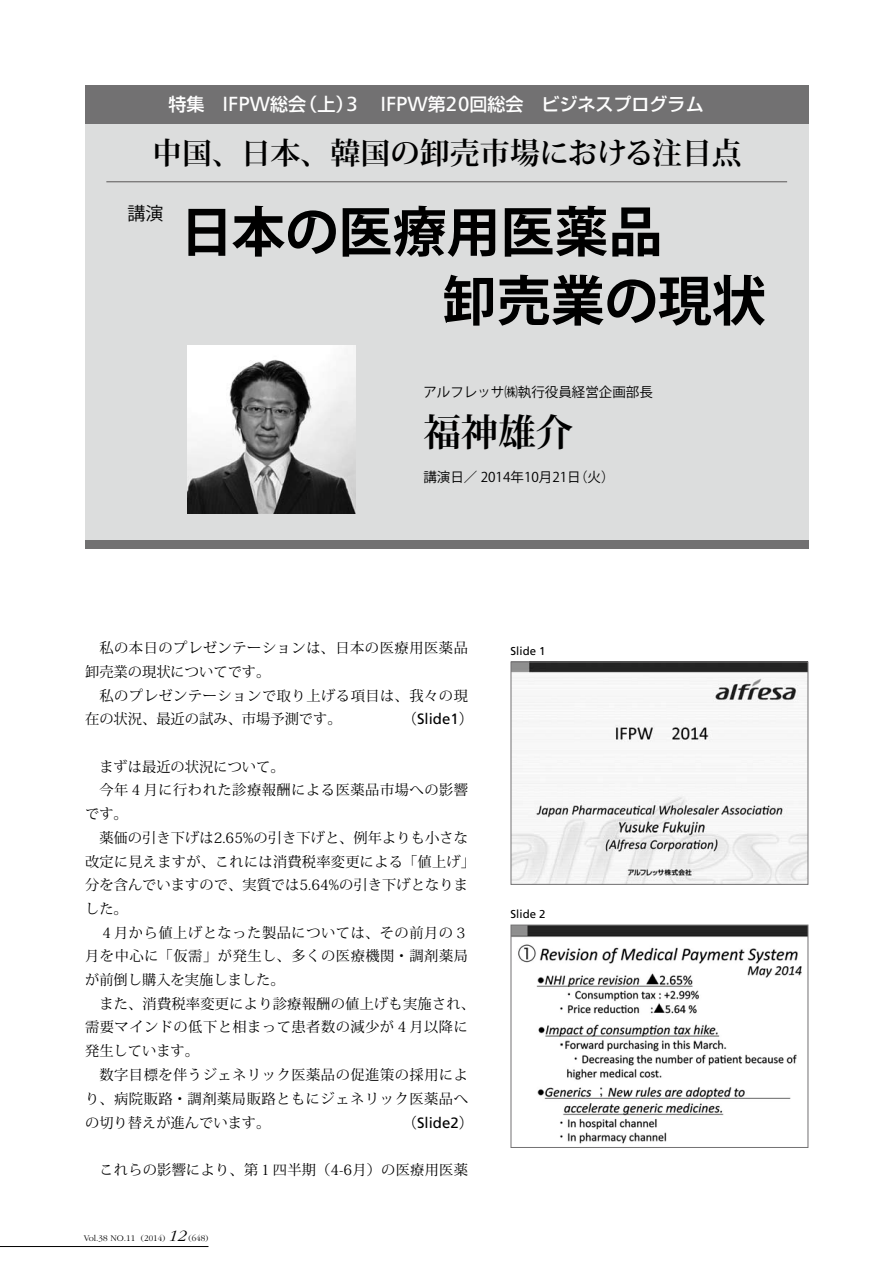
<style>
.page{position:relative;width:885px;height:1263px;background:#fff}
.page>*{position:absolute;margin:0;border:0;box-sizing:border-box;transform-origin:0 0}
.t1{font:700 54px/69px "Koz Go Pro";color:#000}
.t2{font:700 37.5px "Koz Min Pro";color:#000}
.t3{font:700 30px "Koz Min Pro";letter-spacing:-.01em;color:#000}
.t4{font:500 18px "Shin Go Pro";color:#fff}
.t5{font:18px "Koz Go Pro";color:#000}
.t6{font:15px "Frutiger";color:#000}
.t7{font:14.25px/23.7px "Koz Min Pro";letter-spacing:.035em;color:#000}
.t8{font:14.25px "Koz Min Pro";letter-spacing:.015em;color:#000}
.t9{font:14.25px "Koz Min Pro";letter-spacing:.005em;color:#000}
.t10{font:14.25px "Koz Min Pro";color:#000}
.t11{font:13.5px "Koz Go Pro";color:#000}
.t12{font:11.4px "Frutiger";color:#000}
.t13{font:300 9px "Garamond";color:#000}
.s1{font-family:"Frutiger";font-weight:400;font-size:20.4px}
.s2{font-family:"Shin Go Pro";font-weight:300;font-size:14.25px}
.s3{font-style:italic;font-size:16.5px}
</style>
<div class="page">
<div style="left:85px;top:85px;width:723px;height:464px;background:#dcdddd"></div>
<hr style="left:0;top:1246px;width:208px;height:1px;background:#000">
<img style="left:512px;top:663px;width:294px;height:220px">
<div style="left:510px;top:661px;width:298px;height:224px;border:1px solid #727172"></div>
<img style="left:187px;top:345px;width:168px;height:169px">
<div style="left:85px;top:540px;width:723px;height:9px;background:#727172"></div>
<img style="left:512px;top:927px;width:294px;height:217px">
<div style="left:510px;top:925px;width:298px;height:223px;border:1px solid #727172"></div>
<div style="left:85px;top:85px;width:723px;height:38px;background:#727172"></div>
<hr style="left:106px;top:181px;width:681px;height:1px;background:#595757">
<p class="t4" style="left:168px;top:89px;width:536px">特集 <span class="s1">IFPW</span>総会（上）<span class="s1">3 IFPW</span>第<span class="s1">20</span>回総会 ビジネスプログラム</p>
<h3 class="t3" style="left:152px;top:131px;width:591px">中国、日本、韓国の卸売市場における注目点</h3>
<p class="t5" style="left:128px;top:202px;width:55px">講演　</p>
<h1 class="t1" style="left:442px;top:201px;width:324px;text-indent:-263px">日本の医療用医薬品<br>卸売業の現状</h1>
<p class="t11" style="left:423px;top:383px;width:231px">アルフレッサ㈱執行役員経営企画部長</p>
<h2 class="t2" style="left:423px;top:405px;width:151px">福神雄介</h2>
<p class="t11" style="left:423px;top:469px;width:193px">講演日／ 2014年10月21日（火）</p>
<p class="t7" style="left:85px;top:636px;width:384px;text-indent:14px">私の本日のプレゼンテーションは、日本の医療用医薬品卸売業の現状についてです。</p>
<p class="t7" style="left:85px;top:683px;width:384px;text-indent:14px">私のプレゼンテーションで取り上げる項目は、我々の現在の状況、最近の試み、市場予測です。</p>
<p class="t6" style="left:403px;top:710px;width:72px"><span class="s2">（</span>Slide1<span class="s2">）</span></p>
<p class="t10" style="left:99px;top:756px;width:187px">まずは最近の状況について。</p>
<p class="t7" style="left:99px;top:778px;width:370px">今年４月に行われた診療報酬による医薬品市場への影響</p>
<p class="t7" style="left:85px;top:801px;width:44px">です。</p>
<p class="t9" style="left:99px;top:827px;width:370px">薬価の引き下げは2.65%の引き下げと、例年よりも小さな</p>
<p class="t8" style="left:85px;top:851px;width:391px">改定に見えますが、これには消費税率変更による「値上げ」</p>
<p class="t9" style="left:85px;top:875px;width:384px">分を含んでいますので、実質では5.64%の引き下げとなりま</p>
<p class="t7" style="left:85px;top:896px;width:44px">した。</p>
<p class="t7" style="left:99px;top:920px;width:370px">４月から値上げとなった製品については、その前月の３</p>
<p class="t7" style="left:85px;top:944px;width:384px">月を中心に「仮需」が発生し、多くの医療機関・調剤薬局</p>
<p class="t10" style="left:85px;top:970px;width:201px">が前倒し購入を実施しました。</p>
<p class="t8" style="left:99px;top:993px;width:377px">また、消費税率変更により診療報酬の値上げも実施され、</p>
<p class="t7" style="left:85px;top:1015px;width:384px">需要マインドの低下と相まって患者数の減少が４月以降に</p>
<p class="t10" style="left:85px;top:1041px;width:115px">発生しています。</p>
<p class="t7" style="left:99px;top:1062px;width:370px">数字目標を伴うジェネリック医薬品の促進策の採用によ</p>
<p class="t7" style="left:85px;top:1086px;width:384px">り、病院販路・調剤薬局販路ともにジェネリック医薬品へ</p>
<p class="t10" style="left:85px;top:1112px;width:187px">の切り替えが進んでいます。</p>
<p class="t6" style="left:403px;top:1114px;width:72px"><span class="s2">（</span>Slide2<span class="s2">）</span></p>
<p class="t8" style="left:99px;top:1159px;width:370px">これらの影響により、第１四半期（4-6月）の医療用医薬</p>
<p class="t13" style="left:84px;top:1233px;width:126px">Vol.38 NO.11 (2014) <span class="s3">12</span> (648)</p>
<p class="t12" style="left:510px;top:644px;width:36px">Slide 1</p>
<p class="t12" style="left:510px;top:907px;width:36px">Slide 2</p>
</div>
